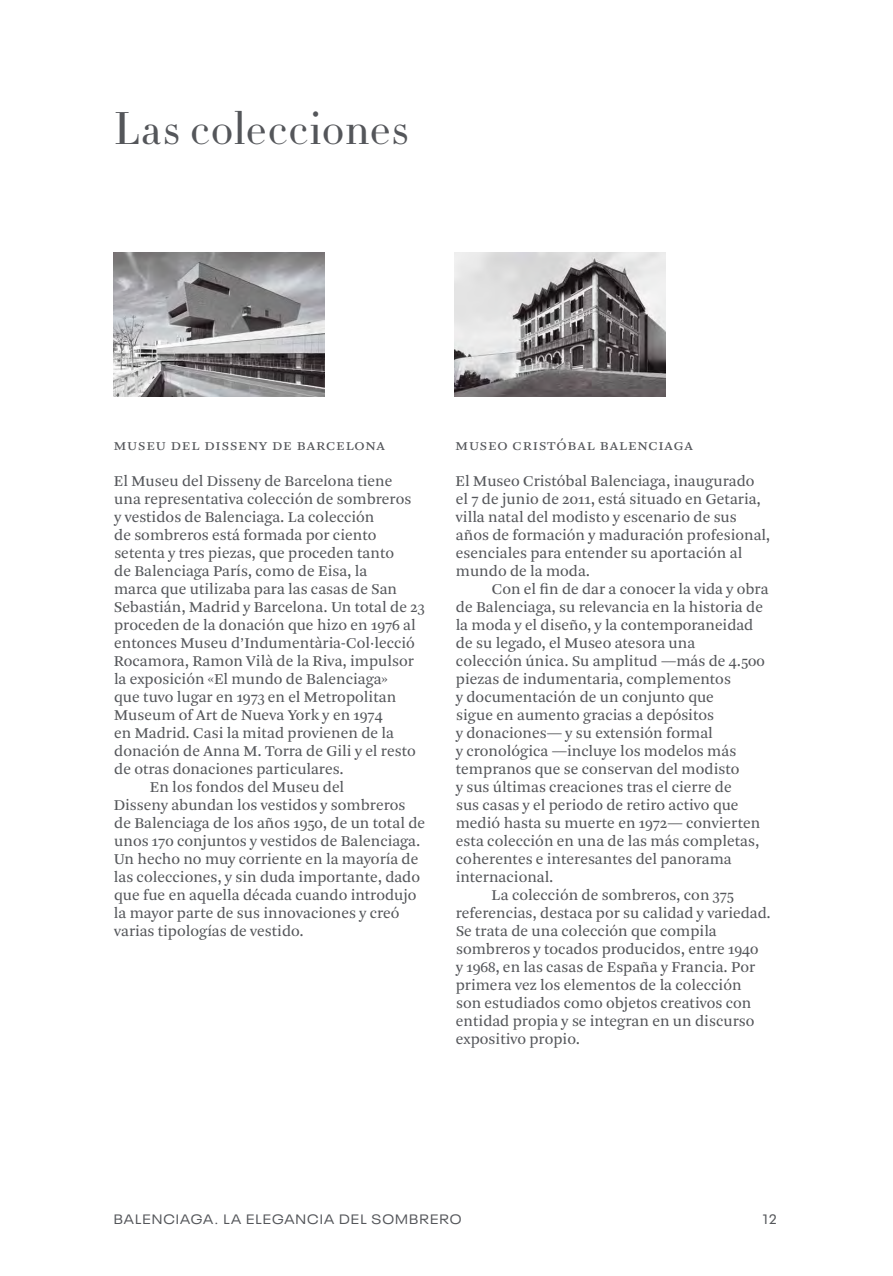
<style>
.page{position:relative;width:893px;height:1276px;background:#fff}
.page>*{position:absolute;margin:0;border:0;box-sizing:border-box;transform-origin:0 0}
.t1{font:300 45px "Didot HTF 11";letter-spacing:.015em;color:#54565a}
.t2{font:15.75px/18px "Arnhem Blond";color:#54565a}
.t3{font:15.75px "Arnhem Blond";letter-spacing:.05em;color:#54565a}
.t4{font:expanded 13.5px "Neue Plak";letter-spacing:.08em;color:#54565a}
.t5{font:13.5px "Neue Plak Text";color:#54565a}
</style>
<div class="page">
<img style="left:114px;top:252px;width:211px;height:144px">
<img style="left:455px;top:252px;width:211px;height:144px">
<h1 class="t1" style="left:114px;top:102px;width:296px">Las colecciones</h1>
<p class="t3" style="left:114px;top:435px;width:273px">Museu del Disseny de Barcelona</p>
<p class="t2" style="left:114px;top:472px;width:280px">El Museu del Disseny de Barcelona tiene</p>
<p class="t2" style="left:114px;top:490px;width:299px">una representativa colección de sombreros</p>
<p class="t2" style="left:114px;top:508px;width:262px">y vestidos de Balenciaga. La colección</p>
<p class="t2" style="left:114px;top:526px;width:264px">de sombreros está formada por ciento</p>
<p class="t2" style="left:114px;top:544px;width:281px">setenta y tres piezas, que proceden tanto</p>
<p class="t2" style="left:114px;top:562px;width:255px">de Balenciaga París, como de Eisa, la</p>
<p class="t2" style="left:114px;top:580px;width:285px">marca que utilizaba para las casas de San</p>
<p class="t2" style="left:114px;top:598px;width:312px">Sebastián, Madrid y Barcelona. Un total de 23</p>
<p class="t2" style="left:114px;top:616px;width:303px">proceden de la donación que hizo en 1976 al</p>
<p class="t2" style="left:114px;top:634px;width:302px">entonces Museu d’Indumentària-Col·lecció</p>
<p class="t2" style="left:114px;top:652px;width:301px">Rocamora, Ramon Vilà de la Riva, impulsor</p>
<p class="t2" style="left:114px;top:670px;width:275px">la exposición «El mundo de Balenciaga»</p>
<p class="t2" style="left:114px;top:688px;width:284px">que tuvo lugar en 1973 en el Metropolitan</p>
<p class="t2" style="left:114px;top:706px;width:270px">Museum of Art de Nueva York y en 1974</p>
<p class="t2" style="left:114px;top:724px;width:281px">en Madrid. Casi la mitad provienen de la</p>
<p class="t2" style="left:114px;top:742px;width:303px">donación de Anna M. Torra de Gili y el resto</p>
<p class="t2" style="left:114px;top:760px;width:231px">de otras donaciones particulares.</p>
<p class="t2" style="left:150px;top:778px;width:196px">En los fondos del Museu del</p>
<p class="t2" style="left:114px;top:796px;width:293px">Disseny abundan los vestidos y sombreros</p>
<p class="t2" style="left:114px;top:814px;width:313px">de Balenciaga de los años 1950, de un total de</p>
<p class="t2" style="left:114px;top:832px;width:308px">unos 170 conjuntos y vestidos de Balenciaga.</p>
<p class="t2" style="left:114px;top:850px;width:306px">Un hecho no muy corriente en la mayoría de</p>
<p class="t2" style="left:114px;top:868px;width:308px">las colecciones, y sin duda importante, dado</p>
<p class="t2" style="left:114px;top:886px;width:304px">que fue en aquella década cuando introdujo</p>
<p class="t2" style="left:114px;top:904px;width:287px">la mayor parte de sus innovaciones y creó</p>
<p class="t2" style="left:114px;top:922px;width:191px">varias tipologías de vestido.</p>
<p class="t3" style="left:455px;top:435px;width:239px">Museo Cristóbal Balenciaga</p>
<p class="t2" style="left:456px;top:472px;width:316px">El Museo Cristóbal Balenciaga, inaugurado el 7 de junio de 2011, está situado en Getaria, villa natal del modisto y escenario de sus años de formación y maduración profesional, esenciales para entender su aportación al mundo de la moda.</p>
<p class="t2" style="left:492px;top:580px;width:278px">Con el fin de dar a conocer la vida y obra</p>
<p class="t2" style="left:456px;top:598px;width:309px">de Balenciaga, su relevancia en la historia de</p>
<p class="t2" style="left:456px;top:616px;width:299px">la moda y el diseño, y la contemporaneidad</p>
<p class="t2" style="left:456px;top:634px;width:241px">de su legado, el Museo atesora una</p>
<p class="t2" style="left:456px;top:652px;width:310px">colección única. Su amplitud —más de 4.500</p>
<p class="t2" style="left:456px;top:670px;width:276px">piezas de indumentaria, complementos</p>
<p class="t2" style="left:456px;top:688px;width:259px">y documentación de un conjunto que</p>
<p class="t2" style="left:456px;top:706px;width:259px">sigue en aumento gracias a depósitos</p>
<p class="t2" style="left:456px;top:724px;width:258px">y donaciones— y su extensión formal</p>
<p class="t2" style="left:456px;top:742px;width:282px">y cronológica —incluye los modelos más</p>
<p class="t2" style="left:456px;top:760px;width:285px">tempranos que se conservan del modisto</p>
<p class="t2" style="left:456px;top:778px;width:277px">y sus últimas creaciones tras el cierre de</p>
<p class="t2" style="left:456px;top:796px;width:284px">sus casas y el periodo de retiro activo que</p>
<p class="t2" style="left:456px;top:814px;width:306px">medió hasta su muerte en 1972— convierten</p>
<p class="t2" style="left:456px;top:832px;width:305px">esta colección en una de las más completas,</p>
<p class="t2" style="left:456px;top:850px;width:277px">coherentes e interesantes del panorama</p>
<p class="t2" style="left:456px;top:868px;width:99px">internacional.</p>
<p class="t2" style="left:492px;top:886px;width:244px">La colección de sombreros, con 375</p>
<p class="t2" style="left:456px;top:904px;width:317px">referencias, destaca por su calidad y variedad.</p>
<p class="t2" style="left:456px;top:922px;width:262px">Se trata de una colección que compila</p>
<p class="t2" style="left:456px;top:940px;width:304px">sombreros y tocados producidos, entre 1940</p>
<p class="t2" style="left:456px;top:958px;width:301px">y 1968, en las casas de España y Francia. Por</p>
<p class="t2" style="left:456px;top:976px;width:287px">primera vez los elementos de la colección</p>
<p class="t2" style="left:456px;top:994px;width:297px">son estudiados como objetos creativos con</p>
<p class="t2" style="left:456px;top:1012px;width:300px">entidad propia y se integran en un discurso</p>
<p class="t2" style="left:456px;top:1030px;width:126px">expositivo propio.</p>
<p class="t4" style="left:114px;top:1209px;width:349px">BALENCIAGA. LA ELEGANCIA DEL SOMBRERO</p>
<p class="t5" style="left:762px;top:1208px;width:17px">12</p>
</div>
